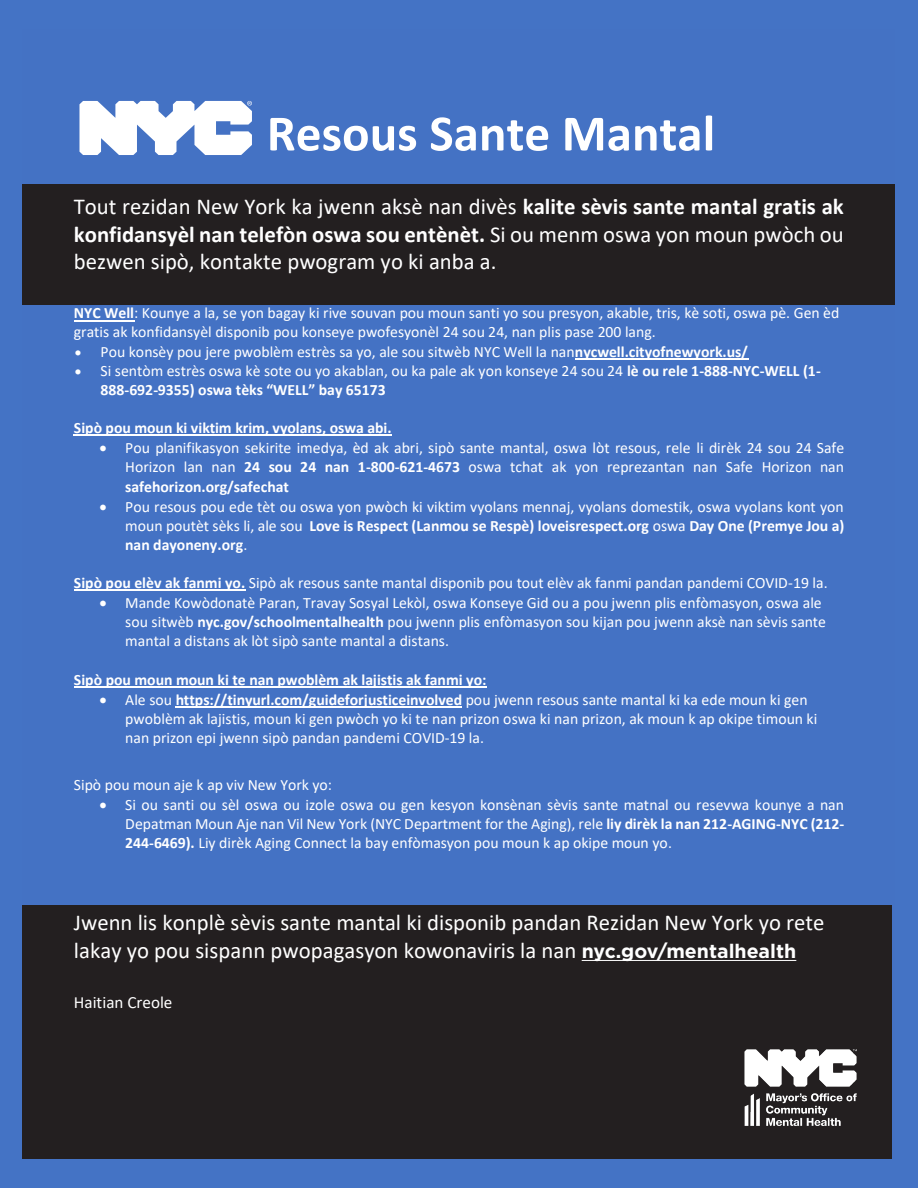
<style>
.page{position:relative;width:918px;height:1188px;background:#4473c5}
.page>*{position:absolute;margin:0;border:0;box-sizing:border-box;transform-origin:0 0}
.t1{font:700 51.3px "Calibri";color:#fff}
.t2{font:22.8px/27.8px "Calibri";color:#fff;text-align:justify}
.t3{font:700 19.5px "Gotham";color:#fff}
.t4{font:17.1px "Calibri";color:#fff}
.t5{font:15.75px/19.2px "Calibri";color:#fff}
.t6{font:700 15.75px "Calibri";color:#fff}
.s1{font-weight:700}
</style>
<div class="page">
<div style="left:23px;top:184px;width:872px;height:121px;background:#231f20"></div>
<div style="left:23px;top:905px;width:869px;height:254px;background:#231f20"></div>
<hr style="left:74px;top:320px;width:60px;height:1px;background:#fff">
<hr style="left:575px;top:358px;width:173px;height:1px;background:#fff">
<hr style="left:74px;top:435px;width:318px;height:1px;background:#fff">
<hr style="left:74px;top:590px;width:171px;height:1px;background:#fff">
<hr style="left:74px;top:687px;width:413px;height:1px;background:#fff">
<hr style="left:176px;top:706px;width:286px;height:1px;background:#fff">
<svg style="left:79px;top:101px;width:173px;height:54px"></svg>
<hr style="left:582px;top:960px;width:214px;height:1px;background:#fff">
<img style="left:744px;top:1049px;width:113px;height:77px">
<p class="t1" style="left:267px;top:97px;width:450px">Resous Sante Mantal</p>
<p class="t2" style="left:74px;top:192px;width:772px">Tout rezidan New York ka jwenn aksè nan divès <span class="s1">kalite sèvis sante mantal gratis ak konfidansyèl nan telefòn oswa sou entènèt.</span> Si ou menm oswa yon moun pwòch ou bezwen sipò, kontakte pwogram yo ki anba a.</p>
<p class="t5" style="left:74px;top:303px;width:767px"><span class="s1">NYC Well</span>: Kounye a la, se yon bagay ki rive souvan pou moun santi yo sou presyon, akable, tris, kè soti, oswa pè. Gen èd gratis ak konfidansyèl disponib pou konseye pwofesyonèl 24 sou 24, nan plis pase 200 lang.</p>
<p class="t5" style="left:75px;top:341px;width:675px">• Pou konsèy pou jere pwoblèm estrès sa yo, ale sou sitwèb NYC Well la nan<span class="s1">nycwell.cityofnewyork.us/</span></p>
<p class="t5" style="left:101px;top:361px;width:722px;text-indent:-26px">• Si sentòm estrès oswa kè sote ou yo akablan, ou ka pale ak yon konseye 24 sou 24 <span class="s1">lè ou rele 1-888-NYC-WELL (1-<br>888-692-9355) oswa tèks “WELL” bay 65173</span></p>
<p class="t6" style="left:74px;top:417px;width:319px">Sipò pou moun ki viktim krim, vyolans, oswa abi.</p>
<p class="t5" style="left:125px;top:438px;width:721px;text-align:justify;text-indent:-26px">• Pou planifikasyon sekirite imedya, èd ak abri, sipò sante mantal, oswa lòt resous, rele li dirèk 24 sou 24 Safe Horizon lan nan <span class="s1">24 sou 24 nan 1-800-621-4673</span> oswa tchat ak yon reprezantan nan Safe Horizon nan <span class="s1">safehorizon.org/safechat</span></p>
<p class="t5" style="left:125px;top:496px;width:721px;text-align:justify;text-indent:-26px">• Pou resous pou ede tèt ou oswa yon pwòch ki viktim vyolans mennaj, vyolans domestik, oswa vyolans kont yon moun poutèt sèks li, ale sou <span class="s1">Love is Respect (Lanmou se Respè) loveisrespect.org</span> oswa <span class="s1">Day One (Premye Jou a) nan dayoneny.org</span>.</p>
<p class="t5" style="left:74px;top:573px;width:755px"><span class="s1">Sipò pou elèv ak fanmi yo.</span> Sipò ak resous sante mantal disponib pou tout elèv ak fanmi pandan pandemi COVID-19 la.</p>
<p class="t5" style="left:125px;top:593px;width:702px;text-indent:-26px">• Mande Kowòdonatè Paran, Travay Sosyal Lekòl, oswa Konseye Gid ou a pou jwenn plis enfòmasyon, oswa ale sou sitwèb <span class="s1">nyc.gov/schoolmentalhealth</span> pou jwenn plis enfòmasyon sou kijan pou jwenn aksè nan sèvis sante mantal a distans ak lòt sipò sante mantal a distans.</p>
<p class="t6" style="left:74px;top:668px;width:414px">Sipò pou moun moun ki te nan pwoblèm ak lajistis ak fanmi yo:</p>
<p class="t5" style="left:125px;top:689px;width:694px;text-indent:-26px">• Ale sou <span class="s1">https://tinyurl.com/guideforjusticeinvolved</span> pou jwenn resous sante mantal ki ka ede moun ki gen pwoblèm ak lajistis, moun ki gen pwòch yo ki te nan prizon oswa ki nan prizon, ak moun k ap okipe timoun ki nan prizon epi jwenn sipò pandan pandemi COVID-19 la.</p>
<p class="t5" style="left:74px;top:775px;width:260px">Sipò pou moun aje k ap viv New York yo:</p>
<p class="t5" style="left:125px;top:795px;width:721px;text-align:justify;text-indent:-26px">• Si ou santi ou sèl oswa ou izole oswa ou gen kesyon konsènan sèvis sante matnal ou resevwa kounye a nan Depatman Moun Aje nan Vil New York (NYC Department for the Aging), rele <span class="s1">liy dirèk la nan 212-AGING-NYC (212- 244-6469).</span> Liy dirèk Aging Connect la bay enfòmasyon pou moun k ap okipe moun yo.</p>
<p class="t2" style="left:74px;top:908px;width:752px">Jwenn lis konplè sèvis sante mantal ki disponib pandan Rezidan New York yo rete lakay yo pou sispann pwopagasyon kowonaviris la nan nyc.gov/thrivenyc</p>
<p class="t4" style="left:74px;top:991px;width:100px">Haitian Creole</p>
<p class="t3" style="left:582px;top:939px;width:216px">nyc.gov/mentalhealth</p>
</div>
